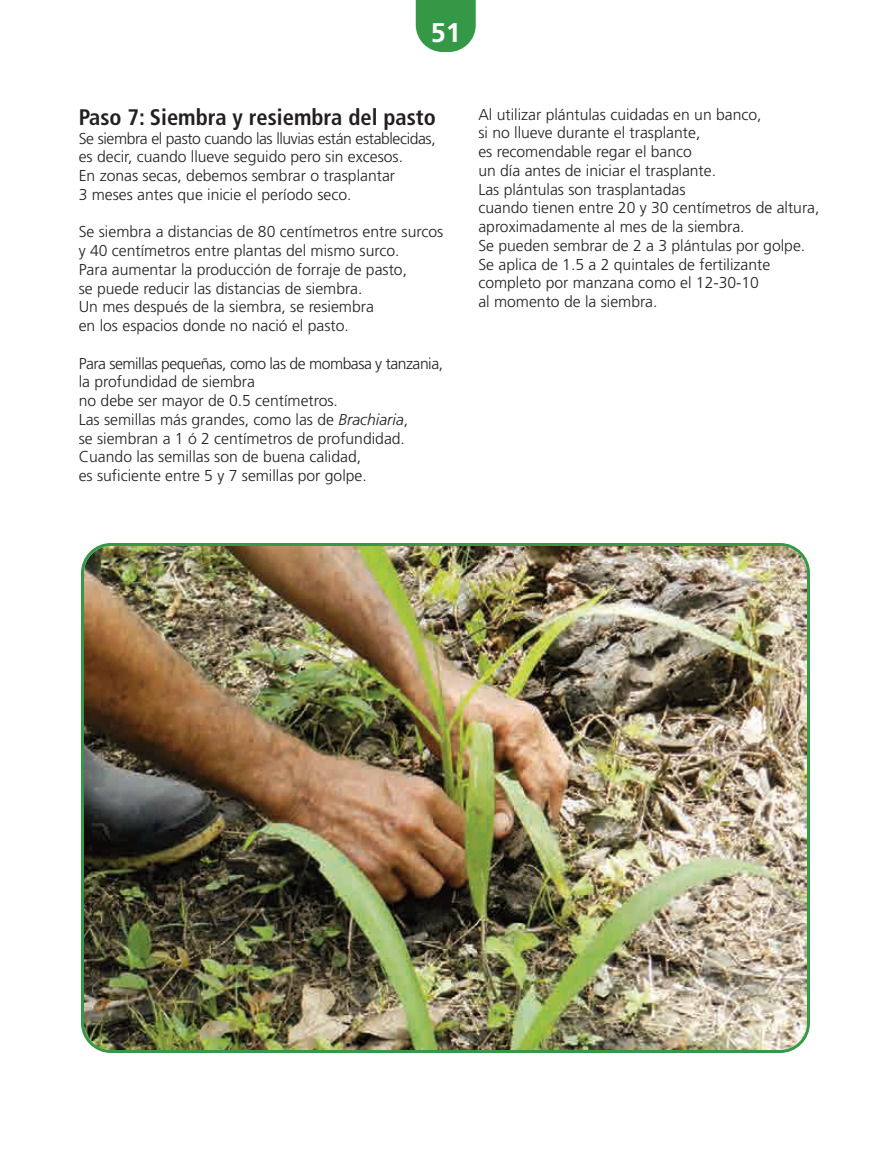
<style>
.page{position:relative;width:891px;height:1161px;background:#fff}
.page>*{position:absolute;margin:0;border:0;box-sizing:border-box;transform-origin:0 0}
.t1{font:700 27px "Frutiger";color:#fff}
.t2{font:700 condensed 22.5px "Frutiger";color:#231f20}
.t3{font:300 15.75px/18.8px "Frutiger";color:#231f20}
.s1{font-style:italic}
</style>
<div class="page">
<svg style="left:416px;top:0;width:60px;height:52px;background:#49a259"></svg>
<img style="left:81px;top:543px;width:729px;height:510px">
<h1 class="t1" style="left:431px;top:22px;width:31px">51</h1>
<h2 class="t2" style="left:79px;top:108px;width:359px">Paso 7: Siembra y resiembra del pasto</h2>
<p class="t3" style="left:79px;top:130px;width:358px">Se siembra el pasto cuando las lluvias están establecidas, es decir, cuando llueve seguido pero sin excesos.<br>En zonas secas, debemos sembrar o trasplantar<br>3 meses antes que inicie el período seco.</p>
<p class="t3" style="left:79px;top:224px;width:366px">Se siembra a distancias de 80 centímetros entre surcos y 40 centímetros entre plantas del mismo surco.<br>Para aumentar la producción de forraje de pasto,<br>se puede reducir las distancias de siembra.<br>Un mes después de la siembra, se resiembra<br>en los espacios donde no nació el pasto.</p>
<p class="t3" style="left:79px;top:355px;width:366px">Para semillas pequeñas, como las de mombasa y tanzania, la profundidad de siembra<br>no debe ser mayor de 0.5 centímetros.<br>Las semillas más grandes, como las de <span class="s1">Brachiaria</span>,<br>se siembran a 1 ó 2 centímetros de profundidad.<br>Cuando las semillas son de buena calidad,<br>es suficiente entre 5 y 7 semillas por golpe.</p>
<p class="t3" style="left:478px;top:106px;width:343px">Al utilizar plántulas cuidadas en un banco,<br>si no llueve durante el trasplante,<br>es recomendable regar el banco<br>un día antes de iniciar el trasplante.<br>Las plántulas son trasplantadas<br>cuando tienen entre 20 y 30 centímetros de altura, aproximadamente al mes de la siembra.<br>Se pueden sembrar de 2 a 3 plántulas por golpe.<br>Se aplica de 1.5 a 2 quintales de fertilizante completo por manzana como el 12-30-10<br>al momento de la siembra.</p>
</div>
